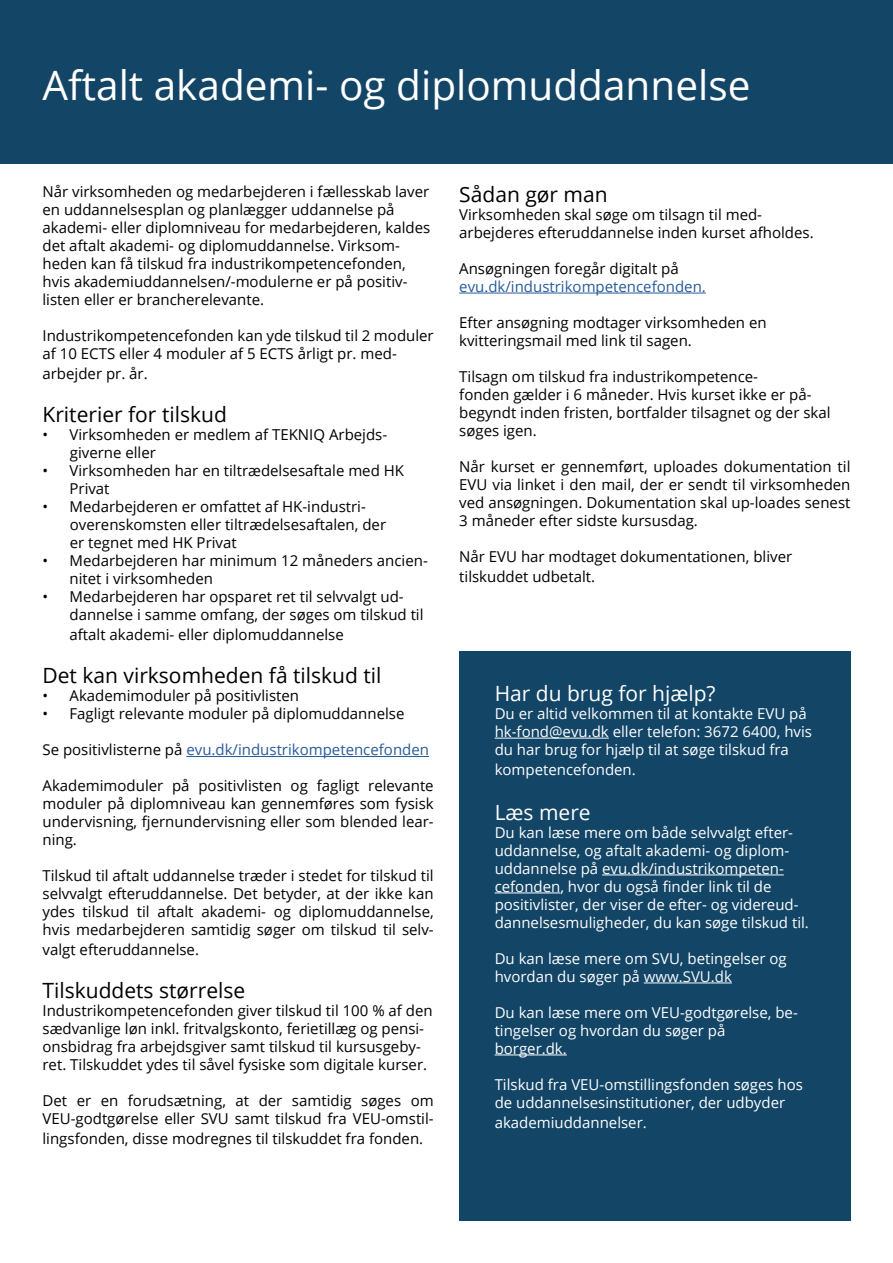
<style>
.page{position:relative;width:893px;height:1263px;background:#fff}
.page>*{position:absolute;margin:0;border:0;box-sizing:border-box;transform-origin:0 0}
.t1{font:40.5px "Open Sans";color:#fff}
.t2{font:21px "Open Sans";color:#000}
.t3{font:21px "Open Sans";color:#fff}
.t4{font:15px/18px "Open Sans";color:#000}
.t5{font:15px/18px "Open Sans";color:#fff}
.t6{font:15px "Open Sans";color:#275b9b}
.s1{color:#000}
.s2{color:#f7f8fc}
</style>
<div class="page">
<hr style="left:186px;top:756px;width:243px;height:1px;background:#275b9b">
<hr style="left:459px;top:293px;width:247px;height:1px;background:#275b9b">
<div style="left:0;top:0;width:893px;height:164px;background:#134566"></div>
<div style="left:459px;top:651px;width:391px;height:569px;background:#134566"></div>
<hr style="left:495px;top:738px;width:114px;height:1px;background:#fff">
<hr style="left:602px;top:874px;width:182px;height:1px;background:#fff">
<hr style="left:495px;top:892px;width:65px;height:1px;background:#fff">
<hr style="left:644px;top:982px;width:88px;height:1px;background:#f7f8fc">
<hr style="left:495px;top:1054px;width:72px;height:1px;background:#fff">
<h1 class="t1" style="left:43px;top:58px;width:709px">Aftalt akademi- og diplomuddannelse</h1>
<p class="t4" style="left:43px;top:182px;width:389px">Når virksomheden og medarbejderen i fællesskab laver en uddannelsesplan og planlægger uddannelse på akademi- eller diplomniveau for medarbejderen, kaldes det aftalt akademi- og diplomuddannelse. Virksom&shy;heden kan få tilskud fra industrikompetencefonden, hvis akademiuddannelsen/-modulerne er på positiv&shy;listen eller er brancherelevante.</p>
<p class="t4" style="left:43px;top:326px;width:393px">Industrikompetencefonden kan yde tilskud til 2 moduler af 10 ECTS eller 4 moduler af 5 ECTS årligt pr. med-</p>
<p class="t4" style="left:43px;top:364px;width:107px">arbejder pr. år.</p>
<h2 class="t2" style="left:43px;top:400px;width:186px">Kriterier for tilskud</h2>
<p class="t4" style="left:70px;top:425px;width:319px;text-indent:-27px">• Virksomheden er medlem af TEKNIQ Arbejds&shy;giverne eller</p>
<p class="t4" style="left:70px;top:461px;width:336px;text-indent:-27px">• Virksomheden har en tiltrædelsesaftale med HK<br>Privat</p>
<p class="t4" style="left:70px;top:497px;width:318px;text-indent:-27px">• Medarbejderen er omfattet af HK-industri&shy;overenskomsten eller tiltrædelsesaftalen, der er tegnet med HK Privat</p>
<p class="t4" style="left:70px;top:551px;width:360px;text-indent:-27px">• Medarbejderen har minimum 12 måneders ancien&shy;nitet i virksomheden</p>
<p class="t4" style="left:70px;top:587px;width:356px;text-indent:-27px">• Medarbejderen har opsparet ret til selvvalgt ud&shy;dannelse i samme omfang, der søges om tilskud til</p>
<p class="t4" style="left:70px;top:625px;width:276px">aftalt akademi- eller diplomuddannelse</p>
<h2 class="t2" style="left:43px;top:661px;width:340px">Det kan virksomheden få tilskud til</h2>
<p class="t4" style="left:43px;top:686px;width:258px">• Akademimoduler på positivlisten</p>
<p class="t4" style="left:43px;top:704px;width:363px">• Fagligt relevante moduler på diplomuddannelse</p>
<p class="t6" style="left:43px;top:740px;width:388px"><span class="s1">Se positivlisterne på</span> evu.dk/industrikompetencefonden</p>
<p class="t4" style="left:43px;top:776px;width:393px;text-align:justify">Akademimoduler på positivlisten og fagligt relevante moduler på diplomniveau kan gennemføres som fysisk undervisning, fjernundervisning eller som blended lear&shy;ning.</p>
<p class="t4" style="left:43px;top:866px;width:393px;text-align:justify">Tilskud til aftalt uddannelse træder i stedet for tilskud til selvvalgt efteruddannelse. Det betyder, at der ikke kan ydes tilskud til aftalt akademi- og diplomuddannelse, hvis medarbejderen samtidig søger om tilskud til selv-</p>
<p class="t4" style="left:43px;top:940px;width:158px">valgt efteruddannelse.</p>
<h2 class="t2" style="left:43px;top:976px;width:204px">Tilskuddets størrelse</h2>
<p class="t4" style="left:43px;top:1001px;width:392px">Industrikompetencefonden giver tilskud til 100 % af den sædvanlige løn inkl. fritvalgskonto, ferietillæg og pensi&shy;onsbidrag fra arbejdsgiver samt tilskud til kursusgeby&shy;ret. Tilskuddet ydes til såvel fysiske som digitale kurser.</p>
<p class="t4" style="left:43px;top:1091px;width:393px">Det er en forudsætning, at der samtidig søges om<br>VEU-godtgørelse eller SVU samt tilskud fra VEU-omstil-</p>
<p class="t4" style="left:43px;top:1129px;width:382px">lingsfonden, disse modregnes til tilskuddet fra fonden.</p>
<h2 class="t2" style="left:459px;top:180px;width:150px">Sådan gør man</h2>
<p class="t4" style="left:459px;top:205px;width:356px">Virksomheden skal søge om tilsagn til med&shy;arbejderes efteruddannelse inden kurset afholdes.</p>
<p class="t4" style="left:459px;top:259px;width:221px">Ansøgningen foregår digitalt på</p>
<p class="t6" style="left:459px;top:276px;width:248px">evu.dk/industrikompetencefonden.</p>
<p class="t4" style="left:459px;top:313px;width:309px">Efter ansøgning modtager virksomheden en kvitteringsmail med link til sagen.</p>
<p class="t4" style="left:459px;top:367px;width:373px">Tilsagn om tilskud fra industrikompetence-<br>fonden gælder i 6 måneder. Hvis kurset ikke er på&shy;begyndt inden fristen, bortfalder tilsagnet og der skal søges igen.</p>
<p class="t4" style="left:459px;top:457px;width:393px;text-align:justify">Når kurset er gennemført, uploades dokumentation til EVU via linket i den mail, der er sendt til virksomheden ved ansøgningen. Dokumentation skal up-loades senest 3 måneder efter sidste kursusdag.</p>
<p class="t4" style="left:459px;top:546px;width:334px;line-height:19.8px">Når EVU har modtaget dokumentationen, bliver tilskuddet udbetalt.</p>
<h2 class="t3" style="left:495px;top:679px;width:222px">Har du brug for hjælp?</h2>
<p class="t5" style="left:495px;top:704px;width:319px">Du er altid velkommen til at kontakte EVU på hk-fond@evu.dk eller telefon: 3672 6400, hvis du har brug for hjælp til at søge tilskud fra</p>
<p class="t5" style="left:495px;top:760px;width:143px">kompetencefonden.</p>
<h2 class="t3" style="left:495px;top:798px;width:98px">Læs mere</h2>
<p class="t5" style="left:495px;top:823px;width:316px">Du kan læse mere om både selvvalgt efter&shy;uddannelse, og aftalt akademi- og diplom&shy;uddannelse på evu.dk/industrikompeten&shy;cefonden, hvor du også finder link til de positivlister, der viser de efter- og videreud&shy;dannelsesmuligheder, du kan søge tilskud til.</p>
<p class="t5" style="left:495px;top:949px;width:294px">Du kan læse mere om SVU, betingelser og hvordan du søger på <span class="s2">www.SVU.dk</span></p>
<p class="t5" style="left:495px;top:1003px;width:305px">Du kan læse mere om VEU-godtgørelse, be&shy;tingelser og hvordan du søger på borger.dk.</p>
<p class="t5" style="left:495px;top:1075px;width:310px">Tilskud fra VEU-omstillingsfonden søges hos de uddannelsesinstitutioner, der udbyder</p>
<p class="t5" style="left:495px;top:1113px;width:154px">akademiuddannelser.</p>
</div>
